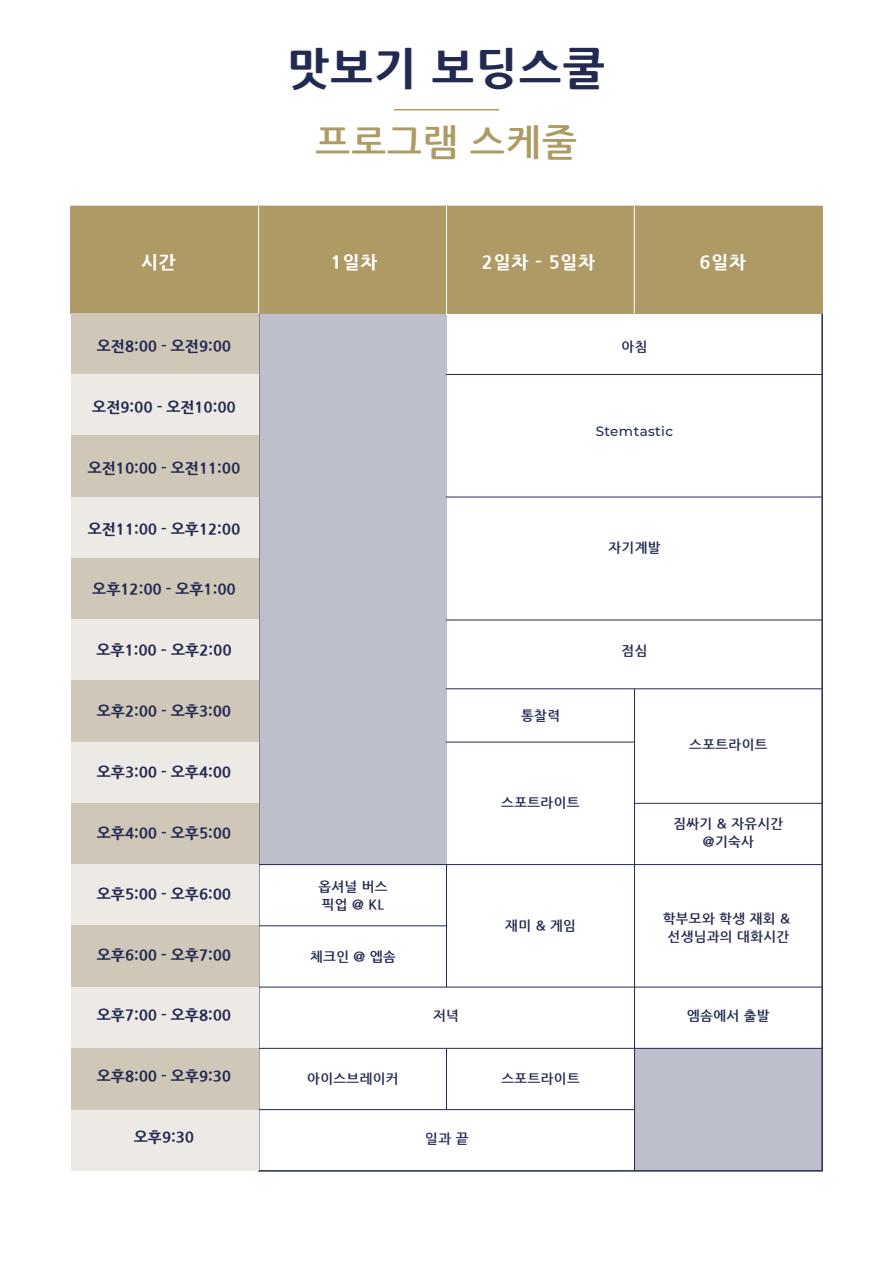
<style>
.page{position:relative;width:893px;height:1263px;background:#fff}
.page>*{position:absolute;margin:0;border:0;box-sizing:border-box;transform-origin:0 0}
.t1{font:800 45px "Nanum Gothic";letter-spacing:.03em;color:#232a52}
.t2{font:700 36.9px "Nanum Gothic";letter-spacing:.03em;color:#ae9a64}
.t3{font:800 18px "Nanum Gothic";letter-spacing:.05em;color:#fff}
.t4{font:800 15px "Nanum Gothic";color:#232a52}
.t5{font:700 13.5px/18px "Nanum Gothic";letter-spacing:.03em;color:#232a52;text-align:center}
.t6{font:500 13.5px "Montserrat";letter-spacing:.03em;color:#232a52}
</style>
<div class="page">
<div style="left:259px;top:313px;width:187px;height:551px;background:#bdbfcb"></div>
<div style="left:634px;top:1048px;width:188px;height:123px;background:#bdbfcb"></div>
<hr style="left:394px;top:109px;width:105px;height:1px;background:#ae9a64">
<div style="left:70px;top:206px;width:753px;height:108px;background:#ae9a64"></div>
<hr style="left:446px;top:206px;width:1px;height:109px;background:#fff">
<hr style="left:258px;top:206px;width:1px;height:109px;background:#fff">
<svg style="left:259px;top:864px;width:564px;height:62px"></svg>
<div style="left:258px;top:987px;width:377px;height:62px;border:1px solid #232a52"></div>
<hr style="left:446px;top:497px;width:376px;height:1px;background:#232a52">
<hr style="left:446px;top:374px;width:376px;height:1px;background:#232a52">
<hr style="left:446px;top:620px;width:376px;height:1px;background:#232a52">
<hr style="left:446px;top:688px;width:376px;height:1px;background:#232a52">
<hr style="left:446px;top:742px;width:188px;height:1px;background:#232a52">
<hr style="left:634px;top:803px;width:188px;height:1px;background:#232a52">
<hr style="left:259px;top:1109px;width:375px;height:1px;background:#232a52">
<hr style="left:446px;top:864px;width:1px;height:123px;background:#232a52">
<hr style="left:446px;top:1048px;width:1px;height:61px;background:#232a52">
<hr style="left:634px;top:689px;width:1px;height:298px;background:#232a52">
<hr style="left:634px;top:1048px;width:1px;height:123px;background:#232a52">
<hr style="left:634px;top:206px;width:1px;height:107px;background:#fff">
<div style="left:71px;top:1109px;width:188px;height:62px;background:#edeae5"></div>
<div style="left:71px;top:313px;width:188px;height:61px;background:#cfc8b8"></div>
<div style="left:71px;top:374px;width:188px;height:62px;background:#edeae5"></div>
<div style="left:71px;top:436px;width:188px;height:61px;background:#cfc8b8"></div>
<div style="left:71px;top:497px;width:188px;height:61px;background:#edeae5"></div>
<div style="left:71px;top:558px;width:188px;height:61px;background:#cfc8b8"></div>
<div style="left:71px;top:619px;width:188px;height:62px;background:#edeae5"></div>
<div style="left:71px;top:681px;width:188px;height:61px;background:#cfc8b8"></div>
<div style="left:71px;top:742px;width:188px;height:61px;background:#edeae5"></div>
<div style="left:71px;top:803px;width:188px;height:61px;background:#cfc8b8"></div>
<div style="left:71px;top:864px;width:188px;height:62px;background:#edeae5"></div>
<div style="left:71px;top:926px;width:188px;height:61px;background:#cfc8b8"></div>
<div style="left:71px;top:987px;width:188px;height:61px;background:#edeae5"></div>
<div style="left:71px;top:1048px;width:188px;height:61px;background:#cfc8b8"></div>
<hr style="left:634px;top:987px;width:188px;height:1px;background:#232a52">
<hr style="left:634px;top:1048px;width:188px;height:1px;background:#232a52">
<h1 class="t1" style="left:287px;top:45px;width:320px">맛보기 보딩스쿨</h1>
<h2 class="t2" style="left:315px;top:125px;width:263px">프로그램 스케줄</h2>
<p class="t3" style="left:141px;top:252px;width:36px">시간</p>
<p class="t3" style="left:331px;top:252px;width:48px">1일차</p>
<p class="t3" style="left:482px;top:252px;width:115px">2일차 - 5일차</p>
<p class="t3" style="left:700px;top:252px;width:48px">6일차</p>
<p class="t4" style="left:97px;top:338px;width:136px">오전8:00 - 오전9:00</p>
<p class="t4" style="left:92px;top:399px;width:145px">오전9:00 - 오전10:00</p>
<p class="t4" style="left:88px;top:460px;width:154px">오전10:00 - 오전11:00</p>
<p class="t4" style="left:88px;top:521px;width:154px">오전11:00 - 오후12:00</p>
<p class="t4" style="left:92px;top:581px;width:145px">오후12:00 - 오후1:00</p>
<p class="t4" style="left:96px;top:642px;width:136px">오후1:00 – 오후2:00</p>
<p class="t4" style="left:97px;top:703px;width:136px">오후2:00 - 오후3:00</p>
<p class="t4" style="left:97px;top:764px;width:136px">오후3:00 - 오후4:00</p>
<p class="t4" style="left:97px;top:825px;width:136px">오후4:00 - 오후5:00</p>
<p class="t4" style="left:97px;top:886px;width:136px">오후5:00 - 오후6:00</p>
<p class="t4" style="left:97px;top:947px;width:136px">오후6:00 - 오후7:00</p>
<p class="t4" style="left:97px;top:1007px;width:136px">오후7:00 - 오후8:00</p>
<p class="t4" style="left:97px;top:1068px;width:136px">오후8:00 - 오후9:30</p>
<p class="t4" style="left:134px;top:1129px;width:62px">오후9:30</p>
<p class="t5" style="left:622px;top:338px;width:27px">아침</p>
<p class="t6" style="left:596px;top:421px;width:79px">Stemtastic</p>
<p class="t5" style="left:608px;top:539px;width:54px">자기계발</p>
<p class="t5" style="left:318px;top:878px;width:71px;text-align:left">옵셔널 버스 픽업 @ KL</p>
<p class="t5" style="left:310px;top:948px;width:87px">체크인 @ 엡솜</p>
<p class="t5" style="left:521px;top:706px;width:40px">통찰력</p>
<p class="t5" style="left:501px;top:794px;width:80px">스포트라이트</p>
<p class="t5" style="left:505px;top:917px;width:72px">재미 &amp; 게임</p>
<p class="t5" style="left:622px;top:642px;width:27px">점심</p>
<p class="t5" style="left:689px;top:736px;width:80px">스포트라이트</p>
<p class="t5" style="left:673px;top:815px;width:111px">짐싸기 &amp; 자유시간 @기숙사</p>
<p class="t5" style="left:663px;top:910px;width:129px">학부모와 학생 재회 &amp; 선생님과의 대화시간</p>
<p class="t5" style="left:433px;top:1007px;width:27px">저녁</p>
<p class="t5" style="left:687px;top:1007px;width:84px">엠솜에서 출발</p>
<p class="t5" style="left:307px;top:1070px;width:93px">아이스브레이커</p>
<p class="t5" style="left:501px;top:1070px;width:80px">스포트라이트</p>
<p class="t5" style="left:425px;top:1129px;width:45px">일과 끝</p>
</div>
